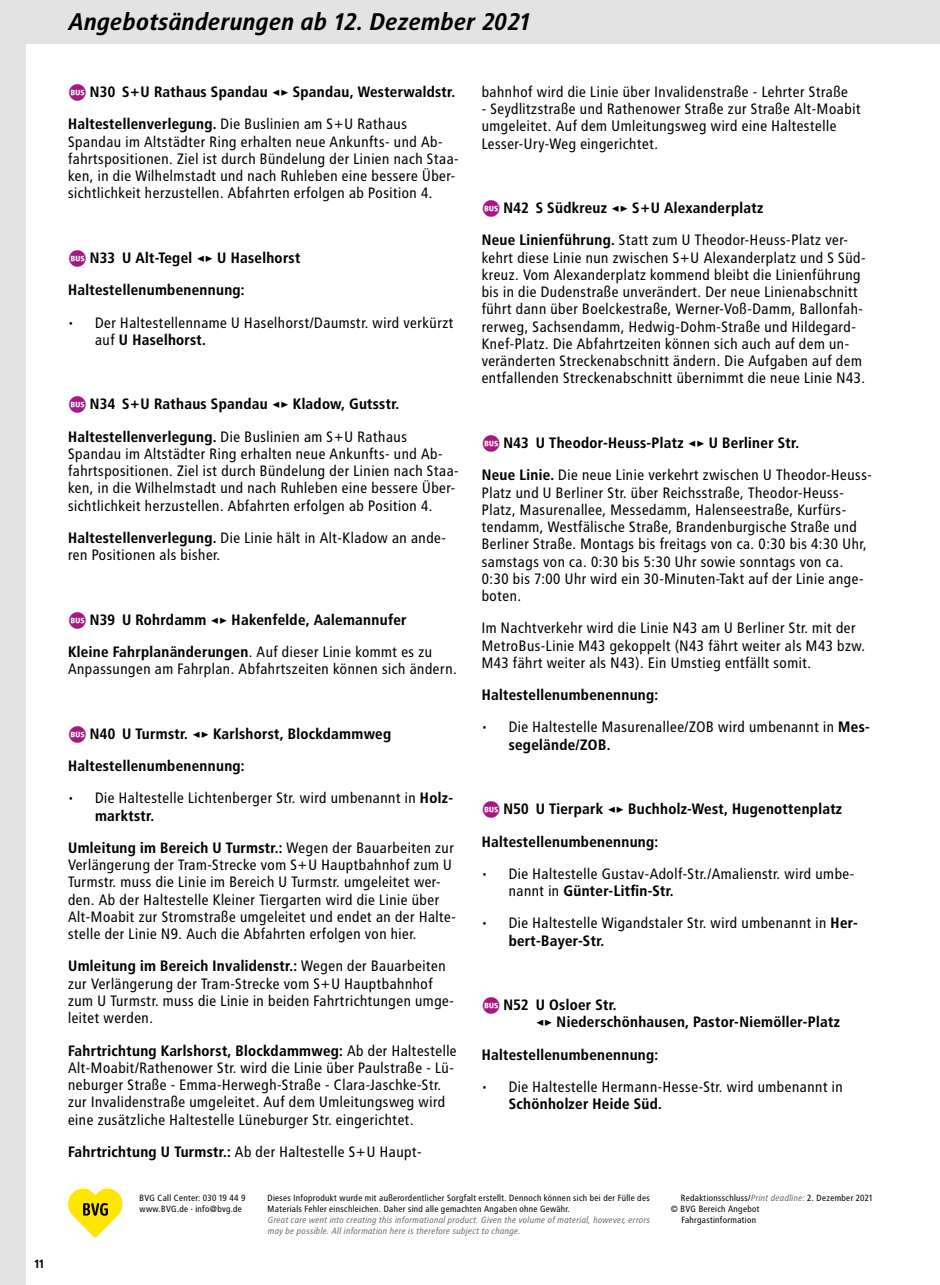
<style>
.page{position:relative;width:940px;height:1285px;background:#fff}
.page>*{position:absolute;margin:0;border:0;box-sizing:border-box;transform-origin:0 0}
.t1{font:24px "Transit Print OT Bld Ita";color:#000}
.t2{font:15px/17.2px "Transit Print OT";color:#000}
.t3{font:15px/32.2px "Transit Print OT Bld";color:#000}
.t4{font:12px "Transit Print OT Bld";color:#000}
.t5{font:9px/10.8px "Transit Print OT";color:#000}
.t6{font:italic 9px/10.8px "Transit Print OT";color:#706f6f}
.s1{font-family:"Transit Fpla";color:#a71681}
.s2{font-family:"Transit Print OT Bld"}
.s3{font-family:"Transit Print OT"}
.s4{font-style:italic;color:#706f6f}
</style>
<div class="page">
<div style="left:0;top:0;width:940px;height:44px;background:#e3e3e3"></div>
<div style="left:0;top:0;width:26px;height:1284px;background:#e3e3e3"></div>
<svg style="left:68px;top:1188px;width:54px;height:49px"></svg>
<p class="t4" style="left:34px;top:1256px;width:13px">11</p>
<h1 class="t1" style="left:68px;top:7px;width:464px">Angebotsänderungen ab 12. Dezember 2021</h1>
<p class="t3" style="left:77px;top:76px;width:380px"><span class="s1">b</span>N30 S+U Rathaus Spandau ◂▸ Spandau, Westerwaldstr.</p>
<p class="t2" style="left:68px;top:115px;width:393px"><span class="s2">Haltestellenverlegung.</span> Die Buslinien am S+U Rathaus Spandau im Altstädter Ring erhalten neue Ankunfts- und Ab&shy;fahrtspositionen. Ziel ist durch Bündelung der Linien nach Staa&shy;ken, in die Wilhelmstadt und nach Ruhleben eine bessere Über&shy;sichtlichkeit herzustellen. Abfahrten erfolgen ab Position 4.</p>
<p class="t3" style="left:68px;top:241px;width:234px;text-indent:9px"><span class="s1">b</span>N33 U Alt-Tegel ◂▸ U Haselhorst<br>Haltestellenumbenennung:</p>
<p class="t2" style="left:68px;top:313px;width:387px">• Der Haltestellenname U Haselhorst/Daumstr. wird verkürzt</p>
<p class="t3" style="left:95px;top:323px;width:113px"><span class="s3">auf</span> U Haselhorst.</p>
<p class="t3" style="left:77px;top:388px;width:324px"><span class="s1">b</span>N34 S+U Rathaus Spandau ◂▸ Kladow, Gutsstr.</p>
<p class="t2" style="left:68px;top:427px;width:393px"><span class="s2">Haltestellenverlegung.</span> Die Buslinien am S+U Rathaus Spandau im Altstädter Ring erhalten neue Ankunfts- und Ab&shy;fahrtspositionen. Ziel ist durch Bündelung der Linien nach Staa&shy;ken, in die Wilhelmstadt und nach Ruhleben eine bessere Über&shy;sichtlichkeit herzustellen. Abfahrten erfolgen ab Position 4.</p>
<p class="t2" style="left:68px;top:529px;width:380px"><span class="s2">Haltestellenverlegung.</span> Die Linie hält in Alt-Kladow an ande&shy;ren Positionen als bisher.</p>
<p class="t3" style="left:68px;top:603px;width:366px;text-indent:9px"><span class="s1">b</span>N39 U Rohrdamm ◂▸ Hakenfelde, Aalemannufer<br>Kleine Fahrplanänderungen<span class="s3">. Auf dieser Linie kommt es zu</span></p>
<p class="t2" style="left:68px;top:660px;width:391px">Anpassungen am Fahrplan. Abfahrtszeiten können sich ändern.</p>
<p class="t3" style="left:68px;top:717px;width:325px;text-indent:9px"><span class="s1">b</span>N40 U Turmstr. ◂▸ Karlshorst, Blockdammweg<br>Haltestellenumbenennung:</p>
<p class="t2" style="left:68px;top:789px;width:387px">• Die Haltestelle Lichtenberger Str. wird umbenannt in <span class="s2">Holz-</span></p>
<p class="t3" style="left:68px;top:799px;width:388px;text-indent:27px">marktstr.<br>Umleitung im Bereich U Turmstr.: <span class="s3">Wegen der Bauarbeiten zur</span></p>
<p class="t2" style="left:68px;top:856px;width:390px">Verlängerung der Tram-Strecke vom S+U Hauptbahnhof zum U Turmstr. muss die Linie im Bereich U Turmstr. umgeleitet wer&shy;den. Ab der Haltestelle Kleiner Tiergarten wird die Linie über Alt-Moabit zur Stromstraße umgeleitet und endet an der Halte&shy;stelle der Linie N9. Auch die Abfahrten erfolgen von hier.</p>
<p class="t3" style="left:68px;top:949px;width:379px">Umleitung im Bereich Invalidenstr.: <span class="s3">Wegen der Bauarbeiten</span></p>
<p class="t2" style="left:68px;top:974px;width:388px">zur Verlängerung der Tram-Strecke vom S+U Hauptbahnhof zum U Turmstr. muss die Linie in beiden Fahrtrichtungen umge&shy;leitet werden.</p>
<p class="t3" style="left:68px;top:1033px;width:391px">Fahrtrichtung Karlshorst, Blockdammweg: <span class="s3">Ab der Haltestelle</span></p>
<p class="t2" style="left:68px;top:1058px;width:388px">Alt-Moabit/Rathenower Str. wird die Linie über Paulstraße - Lü&shy;neburger Straße - Emma-Herwegh-Straße - Clara-Jaschke-Str. zur Invalidenstraße umgeleitet. Auf dem Umleitungsweg wird eine zusätzliche Haltestelle Lüneburger Str. eingerichtet.</p>
<p class="t2" style="left:68px;top:1142px;width:356px"><span class="s2">Fahrtrichtung U Turmstr.:</span> Ab der Haltestelle S+U Haupt-</p>
<p class="t2" style="left:482px;top:83px;width:368px">bahnhof wird die Linie über Invalidenstraße - Lehrter Straße</p>
<p class="t2" style="left:482px;top:100px;width:381px">- Seydlitzstraße und Rathenower Straße zur Straße Alt-Moabit umgeleitet. Auf dem Umleitungsweg wird eine Haltestelle<br>Lesser-Ury-Weg eingerichtet.</p>
<p class="t3" style="left:491px;top:192px;width:274px"><span class="s1">b</span>N42 S Südkreuz ◂▸ S+U Alexanderplatz</p>
<p class="t2" style="left:482px;top:231px;width:386px"><span class="s2">Neue Linienführung.</span> Statt zum U Theodor-Heuss-Platz ver&shy;kehrt diese Linie nun zwischen S+U Alexanderplatz und S Süd&shy;kreuz. Vom Alexanderplatz kommend bleibt die Linienführung bis in die Dudenstraße unverändert. Der neue Linienabschnitt führt dann über Boelckestraße, Werner-Voß-Damm, Ballonfah&shy;rerweg, Sachsendamm, Hedwig-Dohm-Straße und Hildegard-Knef-Platz. Die Abfahrtzeiten können sich auch auf dem un&shy;veränderten Streckenabschnitt ändern. Die Aufgaben auf dem entfallenden Streckenabschnitt übernimmt die neue Linie N43.</p>
<p class="t3" style="left:491px;top:426px;width:310px"><span class="s1">b</span>N43 U Theodor-Heuss-Platz ◂▸ U Berliner Str.</p>
<p class="t2" style="left:482px;top:466px;width:392px"><span class="s2">Neue Linie.</span> Die neue Linie verkehrt zwischen U Theodor-Heuss-Platz und U Berliner Str. über Reichsstraße, Theodor-Heuss-Platz, Masurenallee, Messedamm, Halenseestraße, Kurfürs&shy;tendamm, Westfälische Straße, Brandenburgische Straße und Berliner Straße. Montags bis freitags von ca. 0:30 bis 4:30 Uhr, samstags von ca. 0:30 bis 5:30 Uhr sowie sonntags von ca.<br>0:30 bis 7:00 Uhr wird ein 30-Minuten-Takt auf der Linie ange&shy;boten.</p>
<p class="t2" style="left:482px;top:619px;width:385px">Im Nachtverkehr wird die Linie N43 am U Berliner Str. mit der<br>MetroBus-Linie M43 gekoppelt (N43 fährt weiter als M43 bzw.<br>M43 fährt weiter als N43). Ein Umstieg entfällt somit.</p>
<p class="t3" style="left:482px;top:678px;width:178px">Haltestellenumbenennung:</p>
<p class="t2" style="left:482px;top:718px;width:390px">• Die Haltestelle Masurenallee/ZOB wird umbenannt in <span class="s2">Mes-</span></p>
<p class="t3" style="left:509px;top:728px;width:104px">segelände/ZOB.</p>
<p class="t3" style="left:482px;top:792px;width:362px;text-indent:9px"><span class="s1">b</span>N50 U Tierpark ◂▸ Buchholz-West, Hugenottenplatz<br>Haltestellenumbenennung:</p>
<p class="t2" style="left:482px;top:864px;width:375px">• Die Haltestelle Gustav-Adolf-Str./Amalienstr. wird umbe-</p>
<p class="t3" style="left:509px;top:874px;width:167px"><span class="s3">nannt in</span> Günter-Litfin-Str.</p>
<p class="t2" style="left:482px;top:914px;width:378px">• Die Haltestelle Wigandstaler Str. wird umbenannt in <span class="s2">Her-</span></p>
<p class="t3" style="left:509px;top:924px;width:97px">bert-Bayer-Str.</p>
<p class="t3" style="left:536px;top:996px;width:306px;line-height:17.2px;text-indent:-45px"><span class="s1">b</span>N52 U Osloer Str.<br>◂▸ Niederschönhausen, Pastor-Niemöller-Platz</p>
<p class="t3" style="left:482px;top:1038px;width:178px">Haltestellenumbenennung:</p>
<p class="t2" style="left:482px;top:1077px;width:363px">• Die Haltestelle Hermann-Hesse-Str. wird umbenannt in</p>
<p class="t3" style="left:509px;top:1087px;width:155px">Schönholzer Heide Süd.</p>
<p class="t5" style="left:267px;top:1192px;width:384px">Dieses Infoprodukt wurde mit außerordentlicher Sorgfalt erstellt. Dennoch können sich bei der Fülle des<br>Materials Fehler einschleichen. Daher sind alle gemachten Angaben ohne Gewähr.</p>
<p class="t6" style="left:267px;top:1214px;width:384px">Great care went into creating this informational product. Given the volume of material, however, errors may be possible. All information here is therefore subject to change.</p>
<p class="t5" style="left:139px;top:1192px;width:108px">BVG Call Center: 030 19 44 9 www.BVG.de · info@bvg.de</p>
<p class="t5" style="left:681px;top:1192px;width:194px">Redaktionsschluss/<span class="s4">Print deadline:</span> 2. Dezember 2021</p>
<p class="t5" style="left:671px;top:1203px;width:91px">© BVG Bereich Angebot</p>
<p class="t5" style="left:681px;top:1214px;width:77px">Fahrgastinformation</p>
</div>
